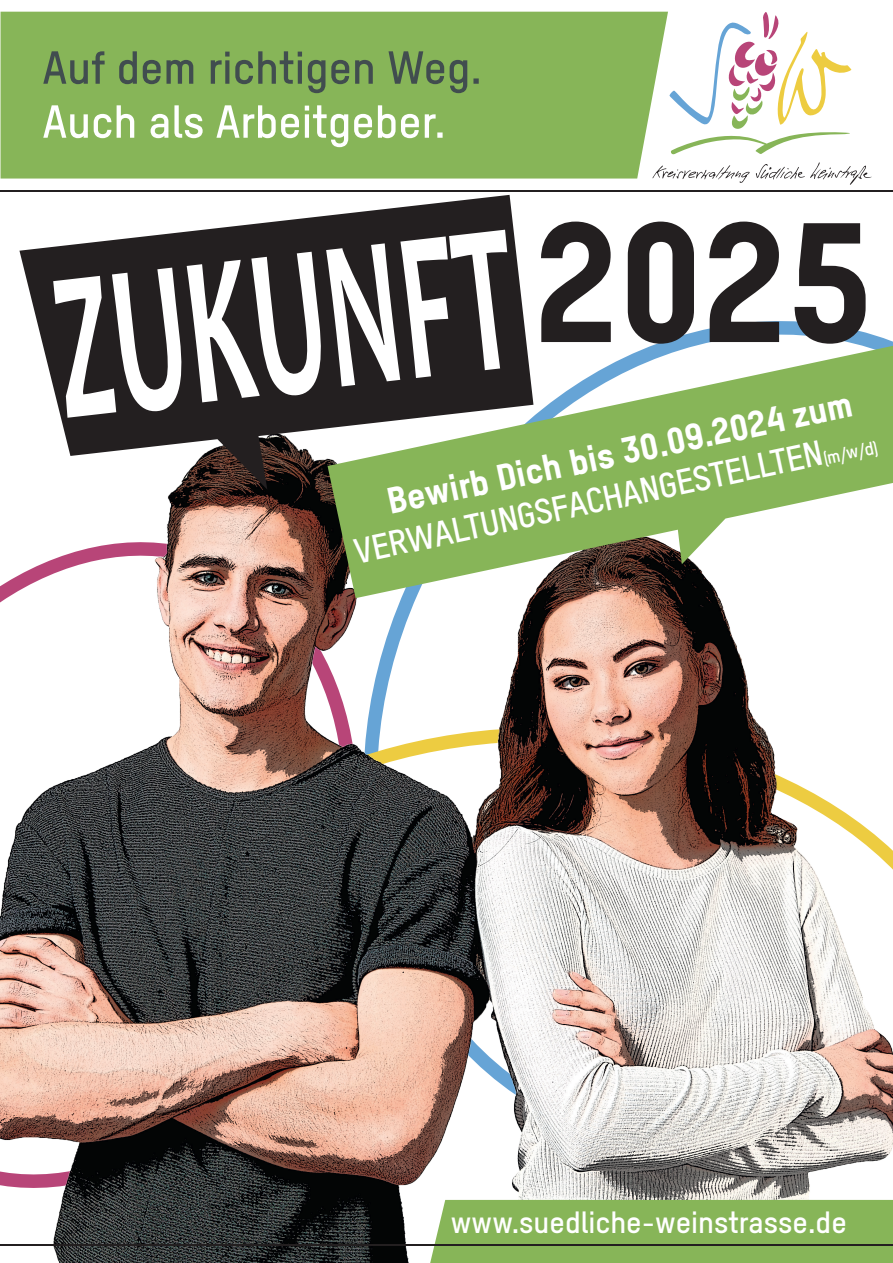
<style>
.page{position:relative;width:893px;height:1263px;background:#fff}
.page>*{position:absolute;margin:0;border:0;box-sizing:border-box;transform-origin:0 0}
.t1{font:165px "T Star Heavy";color:#231f20}
.t2{font:36px "T Star Heavy";color:#fff}
.t3{font:34.5px "T Star Bold";color:#fff}
.t4{font:30px "T Star Bold";color:#fff}
.s1{font-size:18px}
</style>
<div class="page">
<svg style="left:651px;top:321px;width:242px;height:25px"></svg>
<hr style="left:0;top:191px;width:893px;height:1px;background:#231f20">
<svg style="left:756px;top:162px;width:116px;height:23px"></svg>
<svg style="left:669px;top:12px;width:183px;height:143px"></svg>
<svg style="left:668px;top:165px;width:82px;height:18px"></svg>
<div style="left:1px;top:12px;width:667px;height:167px;background:#87b558"></div>
<svg style="left:43px;top:105px;width:400px;height:42px"></svg>
<svg style="left:43px;top:51px;width:436px;height:42px;background:#749a55"></svg>
<img style="left:0;top:490px;width:893px;height:773px">
<div style="left:430px;top:1200px;width:463px;height:63px;background:#87b558"></div>
<hr style="left:0;top:1244px;width:893px;height:1px;background:#231f20">
<svg style="left:328px;top:346px;width:565px;height:252px;fill:#87b558"></svg>
<svg style="left:19px;top:195px;width:514px;height:295px"></svg>
<svg style="left:53px;top:230px;width:454px;height:188px;fill:#231f20"></svg>
<h1 class="t1" style="left:535px;top:178px;width:338px">2025</h1>
<p class="t2" style="left:383px;top:479px;width:476px;rotate:-12deg">Bewirb Dich bis 30.09.2024 zum</p>
<p class="t3" style="left:350px;top:531px;width:535px;rotate:-12deg">VERWALTUNGSFACHANGESTELLTEN<span class="s1">(m/w/d)</span></p>
<p class="t4" style="left:451px;top:1204px;width:398px">www.suedliche-weinstrasse.de</p>
</div>
